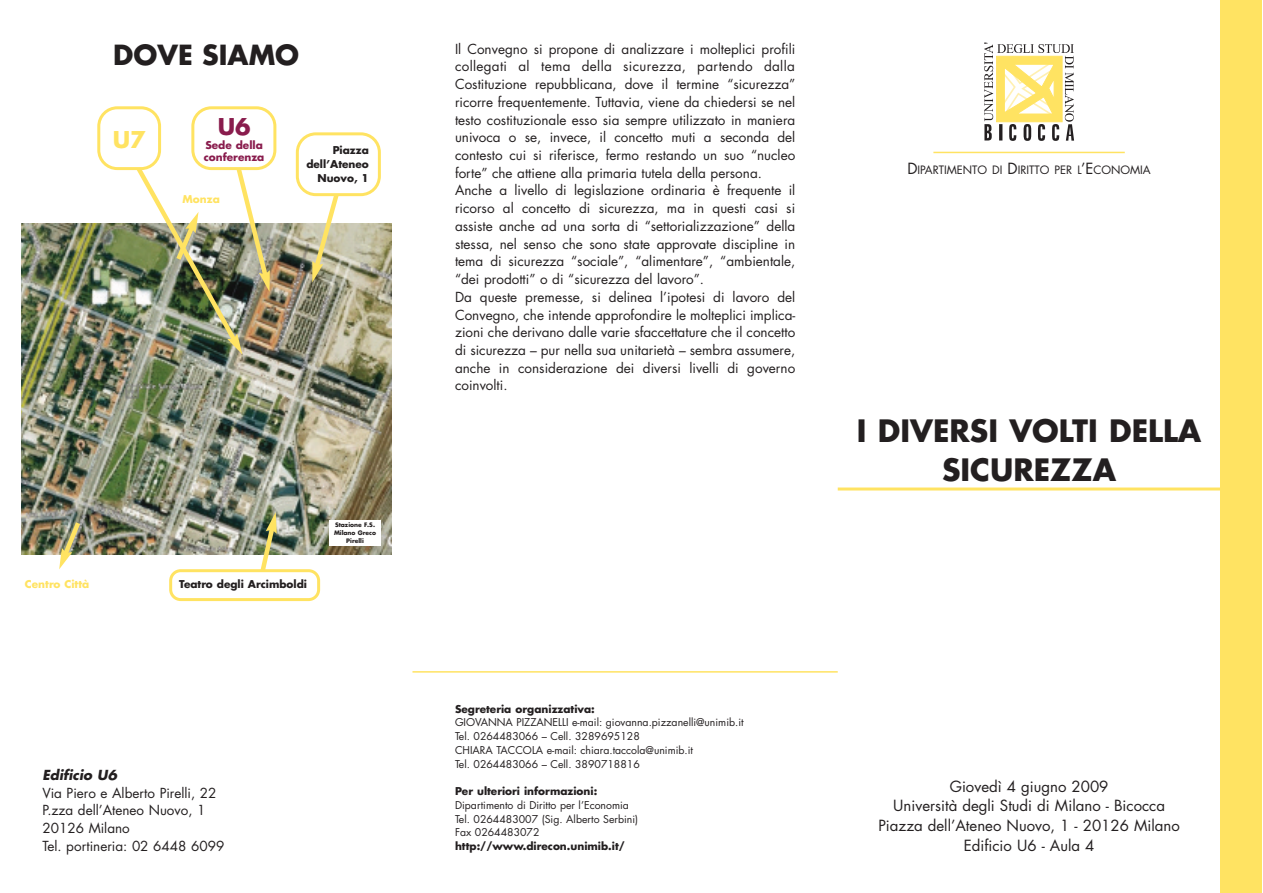
<style>
.page{position:relative;width:1263px;height:893px;background:#fff}
.page>*{position:absolute;margin:0;border:0;box-sizing:border-box;transform-origin:0 0}
.t1{font:700 30px/39.2px "Futura";color:#231f20;text-align:center}
.t2{font:700 27px "Futura";color:#231f20}
.t3{font:700 22.5px "Futura";color:#ffe362}
.t4{font:700 22.5px "Futura";color:#891c4d}
.t5{font:15px/19.6px "Futura";color:#231f20;text-align:center}
.t6{font:13.5px/17.7px "Futura";color:#231f20}
.t7{font:italic 700 13.5px "Futura";color:#231f20}
.t8{font:11.25px "Futura";color:#231f20}
.t9{font:10.5px/13.8px "Futura";color:#231f20}
.t10{font:700 10.5px/13.6px "Futura";color:#231f20;text-align:right}
.t11{font:700 10.5px/12px "Futura";color:#891c4d}
.t12{font:700 10.5px "Futura";color:#ffe362}
.t13{font:700 6px/7.8px "Futura";color:#231f20;text-align:center}
.s1{font-size:15px}
</style>
<div class="page">
<svg style="left:984px;top:43px;width:90px;height:98px"></svg>
<div style="left:1220px;top:0;width:42px;height:893px;background:#ffe362"></div>
<hr style="left:838px;top:487px;width:424px;height:3px;background:#ffe362">
<hr style="left:933px;top:152px;width:192px;height:1px;background:#ffe362">
<hr style="left:412px;top:671px;width:426px;height:2px;background:#ffe362">
<img style="left:21px;top:224px;width:370px;height:330px">
<div style="left:329px;top:520px;width:52px;height:26px;background:#fff"></div>
<svg style="left:59px;top:517px;width:25px;height:52px"></svg>
<svg style="left:296px;top:132px;width:85px;height:150px"></svg>
<img style="left:97px;top:106px;width:179px;height:249px">
<img style="left:169px;top:512px;width:151px;height:89px">
<h2 class="t2" style="left:113px;top:36px;width:187px">DOVE SIAMO</h2>
<h3 class="t3" style="left:113px;top:123px;width:34px">U7</h3>
<h3 class="t4" style="left:218px;top:111px;width:34px">U6</h3>
<p class="t11" style="left:204px;top:138px;width:62px">Sede della conferenza</p>
<p class="t12" style="left:183px;top:192px;width:39px">Monza</p>
<p class="t10" style="left:306px;top:143px;width:64px">Piazza dell’Ateneo<br>Nuovo, 1</p>
<p class="t12" style="left:25px;top:577px;width:66px">Centro Città</p>
<p class="t10" style="left:179px;top:577px;width:129px">Teatro degli Arcimboldi</p>
<p class="t13" style="left:334px;top:521px;width:44px">Stazione F.S.<br>Milano Greco<br>Pirelli</p>
<p class="t7" style="left:43px;top:765px;width:76px">Edificio U6</p>
<p class="t6" style="left:43px;top:783px;width:183px">Via Piero e Alberto Pirelli, 22<br>P.zza dell’Ateneo Nuovo, 1<br>20126 Milano<br>Tel. portineria: 02 6448 6099</p>
<p class="t6" style="left:455px;top:40px;width:342px">Il Convegno si propone di analizzare i molteplici profili collegati al tema della sicurezza, partendo dalla Costituzione repubblicana, dove il termine “sicurezza” ricorre frequentemente. Tuttavia, viene da chiedersi se nel testo costituzionale esso sia sempre utilizzato in maniera univoca o se, invece, il concetto muti a seconda del contesto cui si riferisce, fermo restando un suo “nucleo forte” che attiene alla primaria tutela della persona.<br>Anche a livello di legislazione ordinaria è frequente il ricorso al concetto di sicurezza, ma in questi casi si assiste anche ad una sorta di “settorializzazione” della stessa, nel senso che sono state approvate discipline in tema di sicurezza “sociale”, “alimentare”, “ambientale, “dei prodotti” o di “sicurezza del lavoro”.<br>Da queste premesse, si delinea l’ipotesi di lavoro del Convegno, che intende approfondire le molteplici implica&shy;zioni che derivano dalle varie sfaccettature che il concetto di sicurezza – pur nella sua unitarietà – sembra assumere, anche in considerazione dei diversi livelli di governo coinvolti.</p>
<p class="t8" style="left:907px;top:162px;width:245px"><span class="s1">D</span>IPARTIMENTO DI <span class="s1">D</span>IRITTO PER L<span class="s1">’E</span>CONOMIA</p>
<h1 class="t1" style="left:857px;top:410px;width:346px">I DIVERSI VOLTI DELLA<br>SICUREZZA</h1>
<p class="t10" style="left:455px;top:701px;width:141px">Segreteria organizzativa:</p>
<p class="t9" style="left:455px;top:715px;width:290px">GIOVANNA PIZZANELLI e-mail: giovanna.pizzanelli@unimib.it Tel. 0264483066 – Cell. 3289695128<br>CHIARA TACCOLA e-mail: chiara.taccola@unimib.it<br>Tel. 0264483066 – Cell. 3890718816</p>
<p class="t10" style="left:455px;top:784px;width:144px">Per ulteriori informazioni:</p>
<p class="t9" style="left:455px;top:798px;width:185px">Dipartimento di Diritto per l’Economia<br>Tel. 0264483007 (Sig. Alberto Serbini)<br>Fax 0264483072</p>
<p class="t10" style="left:455px;top:839px;width:171px">http://www.direcon.unimib.it/</p>
<p class="t5" style="left:878px;top:776px;width:303px">Giovedì 4 giugno 2009<br>Università degli Studi di Milano - Bicocca<br>Piazza dell’Ateneo Nuovo, 1 - 20126 Milano<br>Edificio U6 - Aula 4</p>
</div>
